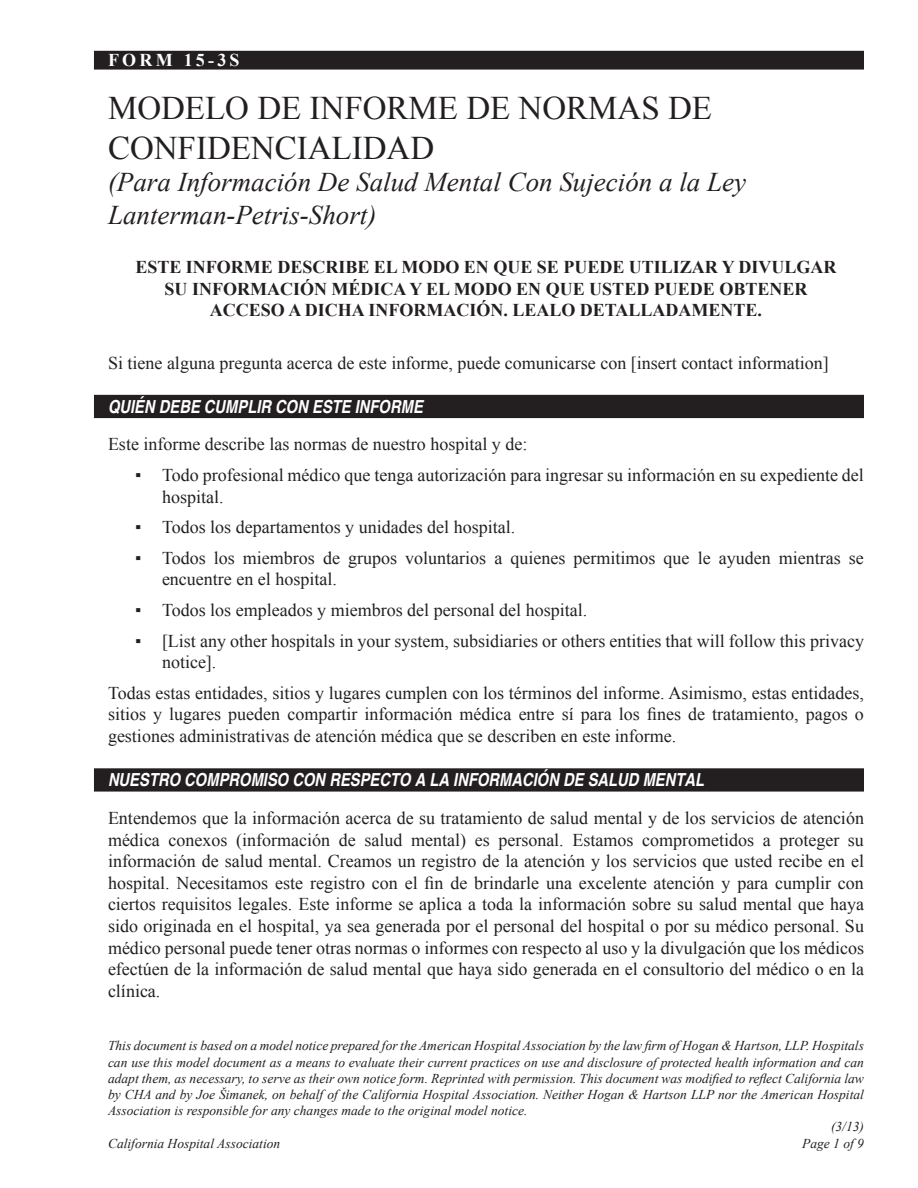
<style>
.page{position:relative;width:918px;height:1188px;background:#fff}
.page>*{position:absolute;margin:0;border:0;box-sizing:border-box;transform-origin:0 0}
.Form_Name{font:33px/39.6px "Times New Roman";color:#231f20}
.Form_Name-2{font:italic 27px/32.4px "Times New Roman";color:#231f20}
.Body_text_FORMS{font:18px/21.6px "Times New Roman";color:#231f20}
.Callout_Paragraph_FR{font:700 18px/21.6px "Times New Roman";color:#231f20;text-align:center}
.Level_1_FRMS{font:italic 700 condensed 18px "Helvetica";color:#fff}
.Form_Number{font:700 18px "Times New Roman";letter-spacing:.18em;color:#fff}
.Footer_Title_Page_FR{font:italic 13.5px/16.2px "Times New Roman";color:#231f20;text-align:justify}
</style>
<div class="page">
<div style="left:94px;top:51px;width:770px;height:18px;background:#231f20"></div>
<div style="left:94px;top:395px;width:770px;height:23px;background:#231f20"></div>
<div style="left:94px;top:768px;width:770px;height:24px;background:#231f20"></div>
<p class="Form_Number" style="left:108px;top:48px;width:133px">FORM 15-3S</p>
<p class="Form_Name" style="left:108px;top:88px;width:606px">MODELO DE INFORME DE NORMAS DE<br>CONFIDENCIALIDAD</p>
<p class="Form_Name-2" style="left:108px;top:165px;width:640px">(Para Información De Salud Mental Con Sujeción a la Ley<br>Lanterman-Petris-Short)</p>
<p class="Callout_Paragraph_FR" style="left:135px;top:256px;width:703px">ESTE INFORME DESCRIBE EL MODO EN QUE SE PUEDE UTILIZAR Y DIVULGAR<br>SU INFORMACIÓN MÉDICA Y EL MODO EN QUE USTED PUEDE OBTENER</p>
<p class="Callout_Paragraph_FR" style="left:210px;top:299px;width:554px">ACCESO A DICHA INFORMACIÓN. LEALO DETALLADAMENTE.</p>
<p class="Body_text_FORMS" style="left:108px;top:351px;width:722px">Si tiene alguna pregunta acerca de este informe, puede comunicarse con [insert contact information]</p>
<p class="Level_1_FRMS" style="left:108px;top:395px;width:316px">QUIÉN DEBE CUMPLIR CON ESTE INFORME</p>
<p class="Body_text_FORMS" style="left:108px;top:433px;width:421px">Este informe describe las normas de nuestro hospital y de:</p>
<p class="Body_text_FORMS" style="left:162px;top:464px;width:703px;text-indent:-27px">▪ Todo profesional médico que tenga autorización para ingresar su información en su expediente del hospital.</p>
<p class="Body_text_FORMS" style="left:135px;top:516px;width:382px">▪ Todos los departamentos y unidades del hospital.</p>
<p class="Body_text_FORMS" style="left:162px;top:547px;width:703px;text-indent:-27px">▪ Todos los miembros de grupos voluntarios a quienes permitimos que le ayuden mientras se encuentre en el hospital.</p>
<p class="Body_text_FORMS" style="left:135px;top:599px;width:454px">▪ Todos los empleados y miembros del personal del hospital.</p>
<p class="Body_text_FORMS" style="left:162px;top:630px;width:704px;text-indent:-27px">▪ [List any other hospitals in your system, subsidiaries or others entities that will follow this privacy notice].</p>
<p class="Body_text_FORMS" style="left:108px;top:682px;width:758px;text-align:justify">Todas estas entidades, sitios y lugares cumplen con los términos del informe. Asimismo, estas entidades, sitios y lugares pueden compartir información médica entre sí para los fines de tratamiento, pagos o gestiones administrativas de atención médica que se describen en este informe.</p>
<p class="Level_1_FRMS" style="left:108px;top:769px;width:598px">NUESTRO COMPROMISO CON RESPECTO A LA INFORMACIÓN DE SALUD MENTAL</p>
<p class="Body_text_FORMS" style="left:108px;top:807px;width:758px;text-align:justify">Entendemos que la información acerca de su tratamiento de salud mental y de los servicios de atención médica conexos (información de salud mental) es personal. Estamos comprometidos a proteger su información de salud mental. Creamos un registro de la atención y los servicios que usted recibe en el hospital. Necesitamos este registro con el fin de brindarle una excelente atención y para cumplir con ciertos requisitos legales. Este informe se aplica a toda la información sobre su salud mental que haya sido originada en el hospital, ya sea generada por el personal del hospital o por su médico personal. Su médico personal puede tener otras normas o informes con respecto al uso y la divulgación que los médicos efectúen de la información de salud mental que haya sido generada en el consultorio del médico o en la clínica.</p>
<p class="Footer_Title_Page_FR" style="left:108px;top:1037px;width:758px">This document is based on a model notice prepared for the American Hospital Association by the law firm of Hogan &amp; Hartson, LLP. Hospitals can use this model document as a means to evaluate their current practices on use and disclosure of protected health information and can adapt them, as necessary, to serve as their own notice form. Reprinted with permission. This document was modified to reflect California law by CHA and by Joe Šimanek, on behalf of the California Hospital Association. Neither Hogan &amp; Hartson LLP nor the American Hospital Association is responsible for any changes made to the original model notice.</p>
<p class="Footer_Title_Page_FR" style="left:831px;top:1118px;width:34px">(3/13)</p>
<p class="Footer_Title_Page_FR" style="left:108px;top:1135px;width:174px">California Hospital Association</p>
<p class="Footer_Title_Page_FR" style="left:802px;top:1135px;width:63px">Page 1 of 9</p>
</div>
